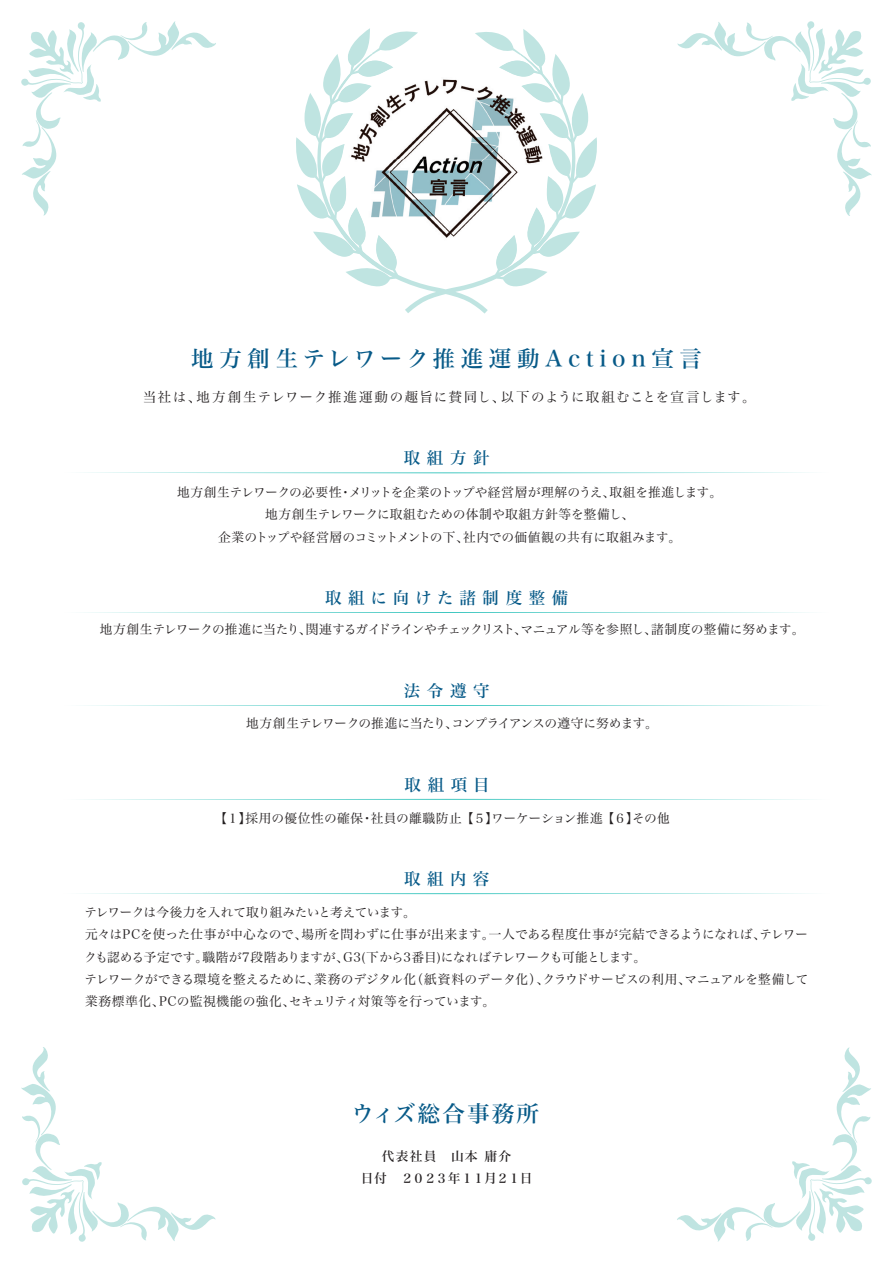
<style>
.page{position:relative;width:893px;height:1263px;background:#fff}
.page>*{position:absolute;margin:0;border:0;box-sizing:border-box;transform-origin:0 0}
.t1{font:22.5px "Hira Min Std N W5";letter-spacing:.25em;color:#075a88}
.t2{font:22.5px "Hira Min Std N W5";letter-spacing:.1em;color:#075a88}
.t3{font:16.5px "Hira Min Std N W5";letter-spacing:.4em;color:#075a88}
.t4{font:16.5px "Hira Min Std N W5";letter-spacing:.38em;color:#075a88}
.t5{font:13.5px "Hira Min Std N W3";letter-spacing:.085em;color:#231f20}
.t6{font:12.75px/22.4px "Hira Min Std N W3";letter-spacing:-.015em;color:#231f20;text-align:center}
.t7{font:12.75px "Hira Min Std N W3";letter-spacing:-.035em;color:#231f20}
.t8{font:12.75px "Hira Min Std N W3";letter-spacing:.015em;color:#231f20}
.t9{font:12.75px "Hira Min Std N W3";letter-spacing:-.045em;color:#231f20}
.t10{font:12.75px/22.4px "Hira Min Std N W5";letter-spacing:-.025em;color:#231f20;text-align:center}
</style>
<div class="page">
<svg style="left:296px;top:28px;width:301px;height:286px"></svg>
<svg style="left:21px;top:21px;width:195px;height:195px"></svg>
<svg style="left:677px;top:21px;width:195px;height:195px"></svg>
<svg style="left:677px;top:1047px;width:195px;height:195px"></svg>
<svg style="left:21px;top:1047px;width:195px;height:195px"></svg>
<svg style="left:84px;top:472px;width:725px;height:1px"></svg>
<svg style="left:84px;top:612px;width:725px;height:1px"></svg>
<svg style="left:84px;top:705px;width:725px;height:1px"></svg>
<img style="left:394px;top:54px;width:105px;height:198px">
<img style="left:341px;top:54px;width:53px;height:211px">
<img style="left:499px;top:54px;width:52px;height:211px">
<img style="left:393px;top:252px;width:106px;height:13px">
<svg style="left:84px;top:893px;width:725px;height:1px"></svg>
<svg style="left:84px;top:799px;width:725px;height:1px"></svg>
<h1 class="t1" style="left:191px;top:342px;width:512px">地方創生テレワーク推進運動Action宣言</h1>
<p class="t5" style="left:143px;top:387px;width:614px">当社は、地方創生テレワーク推進運動の趣旨に賛同し、以下のように取組むことを宣言します。</p>
<p class="t3" style="left:404px;top:446px;width:87px">取組方針</p>
<p class="t6" style="left:177px;top:481px;width:547px">地方創生テレワークの必要性・メリットを企業のトップや経営層が理解のうえ、取組を推進します。地方創生テレワークに取組むための体制や取組方針等を整備し、<br>企業のトップや経営層のコミットメントの下、社内での価値観の共有に取組みます。</p>
<p class="t4" style="left:325px;top:586px;width:245px">取組に向けた諸制度整備</p>
<p class="t7" style="left:100px;top:620px;width:706px">地方創生テレワークの推進に当たり、関連するガイドラインやチェックリスト、マニュアル等を参照し、諸制度の整備に努めます。</p>
<p class="t3" style="left:404px;top:679px;width:87px">法令遵守</p>
<p class="t9" style="left:246px;top:714px;width:413px">地方創生テレワークの推進に当たり、コンプライアンスの遵守に努めます。</p>
<p class="t3" style="left:405px;top:773px;width:87px">取組項目</p>
<p class="t8" style="left:215px;top:809px;width:457px">【１】採用の優位性の確保・社員の離職防止 【５】ワーケーション推進 【６】その他</p>
<p class="t3" style="left:404px;top:867px;width:87px">取組内容</p>
<p class="t6" style="left:84px;top:901px;width:726px;text-align:left">テレワークは今後力を入れて取り組みたいと考えています。<br>元々はPCを使った仕事が中心なので、場所を問わずに仕事が出来ます。一人である程度仕事が完結できるようになれば、テレワークも認める予定です。職階が7段階ありますが、G3(下から3番目)になればテレワークも可能とします。<br>テレワークができる環境を整えるために、業務のデジタル化（紙資料のデータ化）、クラウドサービスの利用、マニュアルを整備して業務標準化、PCの監視機能の強化、セキュリティ対策等を行っています。</p>
<h1 class="t2" style="left:352px;top:1097px;width:189px">ウィズ総合事務所</h1>
<p class="t10" style="left:361px;top:1144px;width:173px">代表社員　山本 庸介<br>日付　２０２３年１１月２１日</p>
</div>
